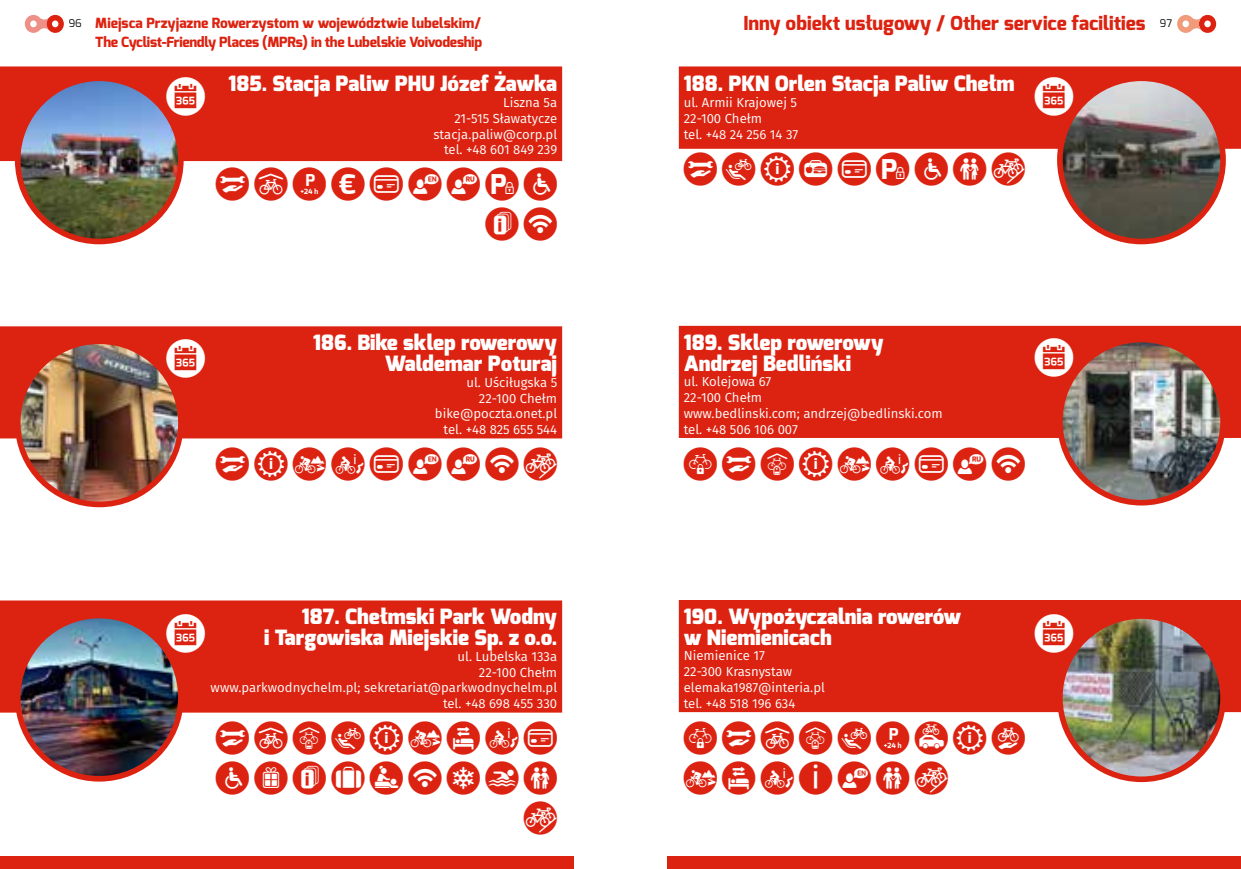
<style>
.page{position:relative;width:1241px;height:869px;background:#fff}
.page>*{position:absolute;margin:0;border:0;box-sizing:border-box;transform-origin:0 0}
.t1{font:38.5px "SW mpr";color:#fff}
.t2{font:33.25px/39.9px "SW mpr";letter-spacing:.155em;color:#dc2311;text-align:right}
.t3{font:900 21px/21px "Exo";color:#fff}
.t4{font:800 19.25px "Exo";color:#dc2311}
.t5{font:800 14px/19.2px "Exo";letter-spacing:-.02em;color:#dc2311}
.t6{font:13.12px/15.8px "Fira Sans";color:#fff}
.t7{font:10.5px "Exo";color:#000}
</style>
<div class="page">
<svg style="left:25px;top:15px;width:39px;height:18px"></svg>
<svg style="left:1177px;top:15px;width:38px;height:18px"></svg>
<div style="left:0;top:855px;width:573px;height:13px;background:#dc2311"></div>
<div style="left:667px;top:855px;width:573px;height:13px;background:#dc2311"></div>
<div style="left:678px;top:66px;width:562px;height:83px;background:#dc2311"></div>
<div style="left:678px;top:326px;width:562px;height:112px;background:#dc2311"></div>
<div style="left:678px;top:599px;width:562px;height:112px;background:#dc2311"></div>
<div style="left:0;top:66px;width:562px;height:95px;background:#dc2311"></div>
<div style="left:0;top:326px;width:562px;height:112px;background:#dc2311"></div>
<div style="left:0;top:600px;width:562px;height:112px;background:#dc2311"></div>
<img style="left:1059px;top:615px;width:163px;height:163px;border-radius:82px">
<div style="left:1056px;top:613px;width:169px;height:168px;border:6px solid #dc2311;border-radius:50%"></div>
<img style="left:1059px;top:339px;width:163px;height:163px;border-radius:82px">
<div style="left:1056px;top:336px;width:169px;height:169px;border:6px solid #dc2311;border-radius:50%"></div>
<img style="left:1059px;top:78px;width:163px;height:163px;border-radius:82px">
<div style="left:1056px;top:75px;width:169px;height:169px;border:6px solid #dc2311;border-radius:50%"></div>
<img style="left:18px;top:78px;width:163px;height:163px;border-radius:82px">
<div style="left:15px;top:75px;width:169px;height:169px;border:6px solid #dc2311;border-radius:50%"></div>
<img style="left:18px;top:345px;width:160px;height:159px">
<div style="left:15px;top:338px;width:169px;height:169px;border:6px solid #dc2311;border-radius:50%"></div>
<img style="left:18px;top:615px;width:163px;height:163px;border-radius:82px">
<div style="left:15px;top:612px;width:169px;height:169px;border:6px solid #dc2311;border-radius:50%"></div>
<p class="t7" style="left:69px;top:17px;width:15px">96</p>
<h3 class="t4" style="left:743px;top:11px;width:430px">Inny obiekt usługowy / Other service facilities <sup>97</sup></h3>
<h3 class="t3" style="left:683px;top:74px;width:332px">188. PKN Orlen Stacja Paliw Chełm</h3>
<p class="t6" style="left:683px;top:94px;width:116px">ul. Armii Krajowej 5<br>22-100 Chełm<br>tel. +48 24 256 14 37</p>
<h2 class="t2" style="left:683px;top:149px;width:343px">58ACKHLYL</h2>
<p class="t5" style="left:95px;top:14px;width:388px">Miejsca Przyjazne Rowerzystom w województwie lubelskim/<br>The Cyclist-Friendly Places (MPRs) in the Lubelskie Voivodeship</p>
<h3 class="t3" style="left:228px;top:74px;width:330px">185. Stacja Paliw PHU Józef Żawka</h3>
<p class="t6" style="left:433px;top:94px;width:125px;text-align:right">Liszna 5a<br>21-515 Sławatycze stacja.paliw@corp.pl tel. +48 601 849 239</p>
<h2 class="t2" style="left:216px;top:164px;width:343px">569MK*&amp;HL<br>OR</h2>
<h1 class="t1" style="left:166px;top:76px;width:40px">C</h1>
<h1 class="t1" style="left:1034px;top:76px;width:40px">C</h1>
<h3 class="t3" style="left:683px;top:331px;width:201px">189. Sklep rowerowy<br>Andrzej Bedliński</h3>
<p class="t6" style="left:683px;top:373px;width:260px">ul. Kolejowa 67<br>22-100 Chełm<br>www.bedlinski.com; andrzej@bedlinski.com tel. +48 506 106 007</p>
<h2 class="t2" style="left:683px;top:443px;width:343px">257AEDK&amp;R</h2>
<h3 class="t3" style="left:313px;top:332px;width:245px;text-align:right">186. Bike sklep rowerowy<br>Waldemar Poturaj</h3>
<p class="t6" style="left:435px;top:374px;width:124px;text-align:right">ul. Uściługska 5<br>22-100 Chełm bike@poczta.onet.pl tel. +48 825 655 544</p>
<h2 class="t2" style="left:216px;top:444px;width:343px">5AEDK*&amp;RL</h2>
<h1 class="t1" style="left:166px;top:339px;width:40px">C</h1>
<h1 class="t1" style="left:1034px;top:337px;width:40px">C</h1>
<h3 class="t3" style="left:683px;top:605px;width:279px">190. Wypożyczalnia rowerów w Niemienicach</h3>
<p class="t6" style="left:683px;top:647px;width:143px">Niemienice 17<br>22-300 Krasnystaw elemaka1987@interia.pl tel. +48 518 196 634</p>
<h2 class="t2" style="left:683px;top:717px;width:343px;text-align:left">256789EAD<br>EFD&lt;*YL</h2>
<h3 class="t3" style="left:264px;top:606px;width:294px;text-align:right">187. Chełmski Park Wodny<br>i Targowiska Miejskie Sp. z o.o.</h3>
<p class="t6" style="left:211px;top:648px;width:348px;text-align:right">ul. Lubelska 133a<br>22-100 Chełm<br>www.parkwodnychelm.pl; sekretariat@parkwodnychelm.pl tel. +48 698 455 330</p>
<h2 class="t2" style="left:216px;top:718px;width:343px">5678AEFDK<br>LNOKQRSTY<br>L</h2>
<h1 class="t1" style="left:166px;top:613px;width:40px">C</h1>
<h1 class="t1" style="left:1034px;top:614px;width:40px">C</h1>
</div>
